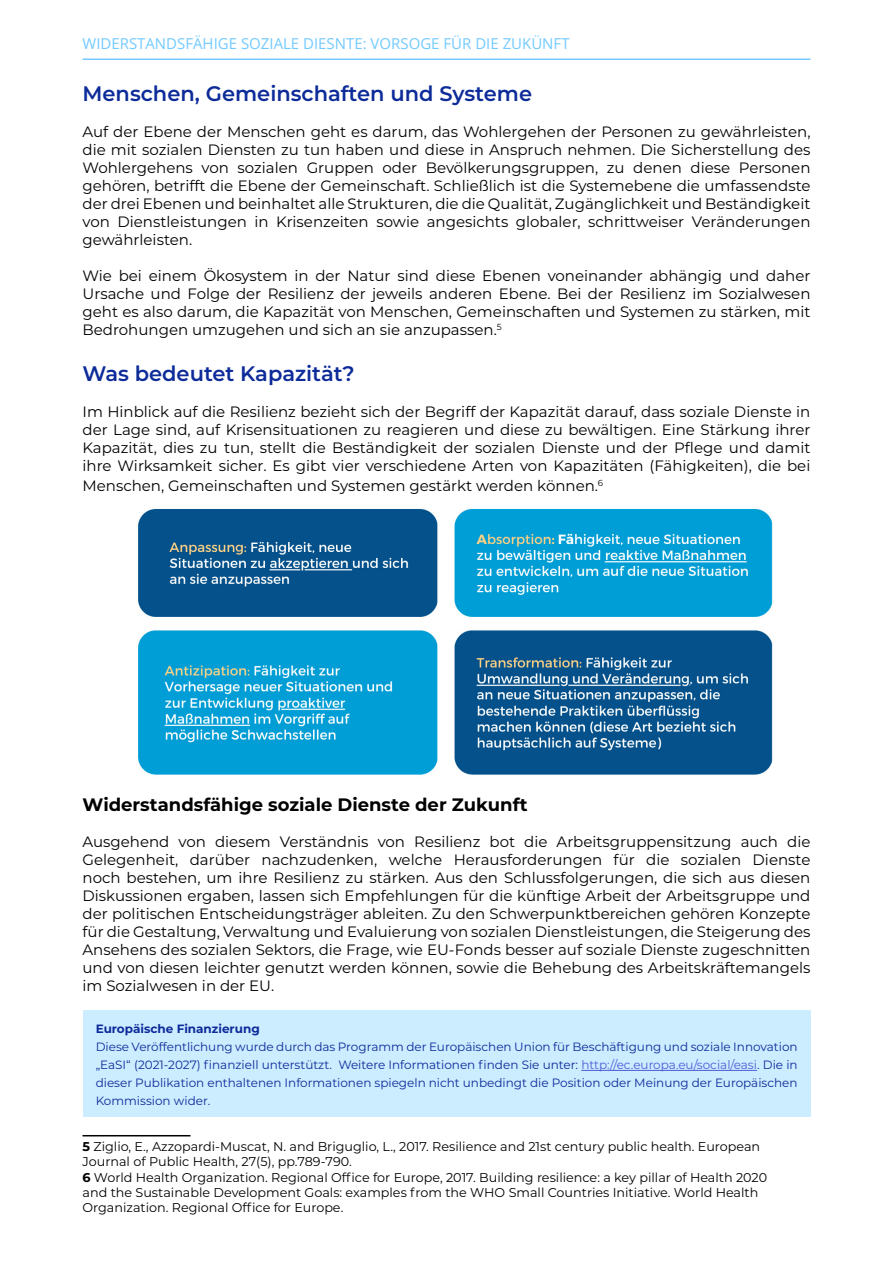
<style>
.page{position:relative;width:893px;height:1263px;background:#fff}
.page>*{position:absolute;margin:0;border:0;box-sizing:border-box;transform-origin:0 0}
.t1{font:600 21px "Montserrat";color:#0d2b99}
.t2{font:700 18px "Montserrat";color:#000}
.t3{font:15px/18px "Montserrat";color:#000;text-align:justify}
.t4{font:15px "Open Sans";color:#72caff}
.t5{font:12.75px/15.3px "Montserrat";color:#000}
.t6{font:12px/18px "Montserrat";color:#0d2b99;text-align:justify}
.t7{font:700 12px "Montserrat";color:#0d2b99}
.s1{color:#4f5cd6}
.s2{font-weight:700}
</style>
<div class="page">
<hr style="left:82px;top:59px;width:728px;height:1px;background:#72caff">
<hr style="left:82px;top:1135px;width:108px;height:1px;background:#000">
<div style="left:83px;top:1010px;width:727px;height:106px;background:#ccecff"></div>
<hr style="left:581px;top:1070px;width:176px;height:1px;background:#4f5cd6">
<img style="left:138px;top:509px;width:635px;height:266px">
<p class="t4" style="left:82px;top:33px;width:489px">WIDERSTANDSFÄHIGE SOZIALE DIESNTE: VORSOGE FÜR DIE ZUKÜNFT</p>
<h1 class="t1" style="left:82px;top:78px;width:451px">Menschen, Gemeinschaften und Systeme</h1>
<p class="t3" style="left:82px;top:122px;width:729px">Auf der Ebene der Menschen geht es darum, das Wohlergehen der Personen zu gewährleisten, die mit sozialen Diensten zu tun haben und diese in Anspruch nehmen. Die Sicherstellung des Wohlergehens von sozialen Gruppen oder Bevölkerungsgruppen, zu denen diese Personen gehören, betrifft die Ebene der Gemeinschaft. Schließlich ist die Systemebene die umfassendste der drei Ebenen und beinhaltet alle Strukturen, die die Qualität, Zugänglichkeit und Beständigkeit von Dienstleistungen in Krisenzeiten sowie angesichts globaler, schrittweiser Veränderungen gewährleisten.</p>
<p class="t3" style="left:82px;top:266px;width:729px">Wie bei einem Ökosystem in der Natur sind diese Ebenen voneinander abhängig und daher Ursache und Folge der Resilienz der jeweils anderen Ebene. Bei der Resilienz im Sozialwesen geht es also darum, die Kapazität von Menschen, Gemeinschaften und Systemen zu stärken, mit Bedrohungen umzugehen und sich an sie anzupassen.<sup>5</sup></p>
<h1 class="t1" style="left:82px;top:358px;width:274px">Was bedeutet Kapazität?</h1>
<p class="t3" style="left:82px;top:402px;width:729px">Im Hinblick auf die Resilienz bezieht sich der Begriff der Kapazität darauf, dass soziale Dienste in der Lage sind, auf Krisensituationen zu reagieren und diese zu bewältigen. Eine Stärkung ihrer Kapazität, dies zu tun, stellt die Beständigkeit der sozialen Dienste und der Pflege und damit ihre Wirksamkeit sicher. Es gibt vier verschiedene Arten von Kapazitäten (Fähigkeiten), die bei</p>
<p class="t3" style="left:82px;top:476px;width:522px">Menschen, Gemeinschaften und Systemen gestärkt werden können.<sup>6</sup></p>
<p class="t2" style="left:82px;top:792px;width:446px">Widerstandsfähige soziale Dienste der Zukunft</p>
<p class="t3" style="left:82px;top:832px;width:729px">Ausgehend von diesem Verständnis von Resilienz bot die Arbeitsgruppensitzung auch die Gelegenheit, darüber nachzudenken, welche Herausforderungen für die sozialen Dienste noch bestehen, um ihre Resilienz zu stärken. Aus den Schlussfolgerungen, die sich aus diesen Diskussionen ergaben, lassen sich Empfehlungen für die künftige Arbeit der Arbeitsgruppe und der politischen Entscheidungsträger ableiten. Zu den Schwerpunktbereichen gehören Konzepte für die Gestaltung, Verwaltung und Evaluierung von sozialen Dienstleistungen, die Steigerung des Ansehens des sozialen Sektors, die Frage, wie EU-Fonds besser auf soziale Dienste zugeschnitten und von diesen leichter genutzt werden können, sowie die Behebung des Arbeitskräftemangels im Sozialwesen in der EU.</p>
<p class="t7" style="left:96px;top:1020px;width:166px">Europäische Finanzierung</p>
<p class="t6" style="left:96px;top:1037px;width:703px">Diese Veröffentlichung wurde durch das Programm der Europäischen Union für Beschäftigung und soziale Innovation „EaSI“ (2021-2027) finanziell unterstützt. Weitere Informationen finden Sie unter: <span class="s1">http://ec.europa.eu/social/easi</span>. Die in dieser Publikation enthaltenen Informationen spiegeln nicht unbedingt die Position oder Meinung der Europäischen Kommission wider.</p>
<p class="t5" style="left:82px;top:1138px;width:686px"><span class="s2">5</span> Ziglio, E., Azzopardi-Muscat, N. and Briguglio, L., 2017. Resilience and 21st century public health. European Journal of Public Health, 27(5), pp.789-790.<br><span class="s2">6</span> World Health Organization. Regional Office for Europe, 2017. Building resilience: a key pillar of Health 2020 and the Sustainable Development Goals: examples from the WHO Small Countries Initiative. World Health Organization. Regional Office for Europe.</p>
</div>
